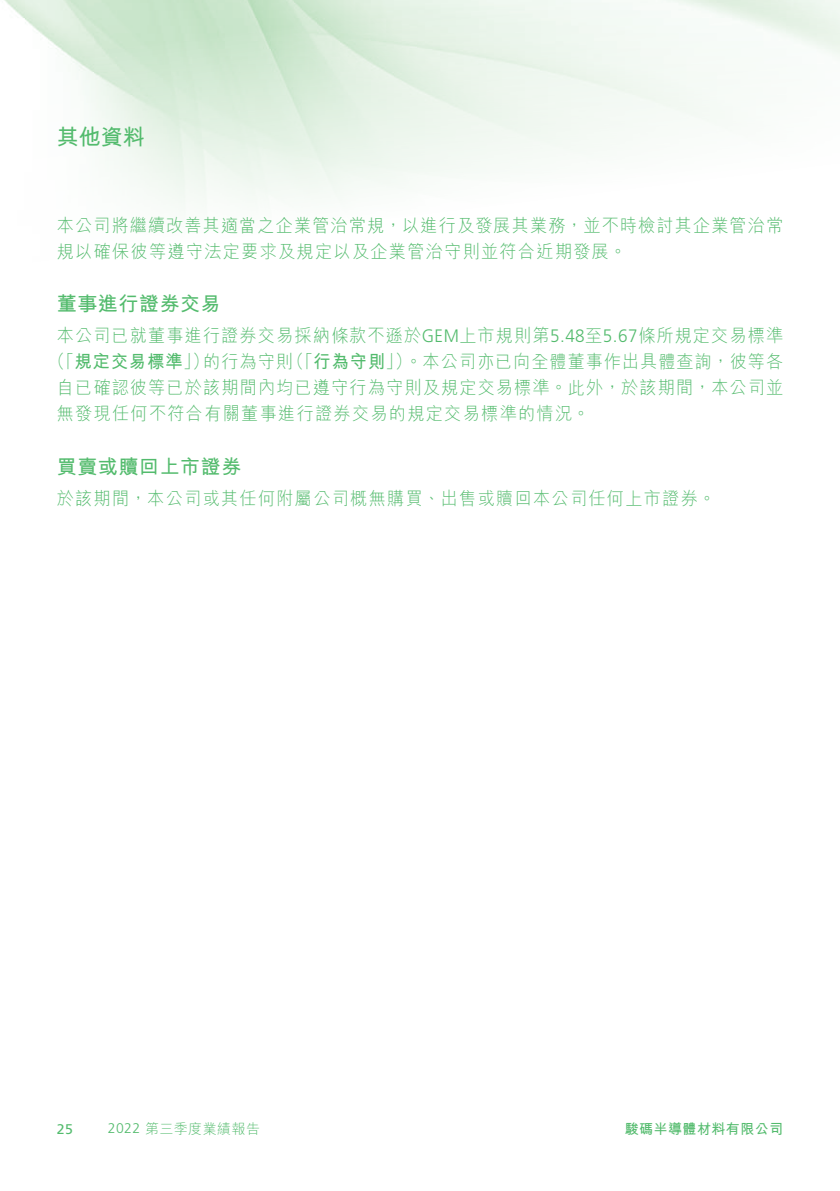
<style>
.page{position:relative;width:840px;height:1191px;background:#fff}
.page>*{position:absolute;margin:0;border:0;box-sizing:border-box;transform-origin:0 0}
.t1{font:700 22px "M Hei HK";color:#53bb6d}
.t2{font:700 20px "M Hei HK";letter-spacing:.03em;color:#53bb6d}
.t3{font:300 18px/26px "M Hei HK";letter-spacing:.07em;color:#53bb6d;scale:.95 1}
.t4{font:300 14px "M Hei HK";letter-spacing:.03em;color:#53bb6d}
.t5{font:700 14px "M Hei HK";letter-spacing:.03em;color:#53bb6d}
.t6{font:14px "Frutiger LT Std";color:#53bb6d}
.s1{font-family:"Frutiger LT Std"}
.s2{font-weight:700}
</style>
<div class="page">
<p class="t1" style="left:57px;top:121px;width:89px">其他資料</p>
<p class="t3" style="left:57px;top:211px;width:765px">本公司將繼續改善其適當之企業管治常規，以進行及發展其業務，並不時檢討其企業管治常規以確保彼等遵守法定要求及規定以及企業管治守則並符合近期發展。</p>
<p class="t2" style="left:57px;top:289px;width:165px">董事進行證券交易</p>
<p class="t3" style="left:57px;top:322px;width:765px">本公司已就董事進行證券交易採納條款不遜於<span class="s1">GEM</span>上市規則第<span class="s1">5.48</span>至<span class="s1">5.67</span>條所規定交易標準</p>
<p class="t3" style="left:48px;top:348px;width:774px">（「<span class="s2">規定交易標準</span>」）的行為守則（「<span class="s2">行為守則</span>」）。本公司亦已向全體董事作出具體查詢，彼等各</p>
<p class="t3" style="left:57px;top:374px;width:765px">自已確認彼等已於該期間內均已遵守行為守則及規定交易標準。此外，於該期間，本公司並</p>
<p class="t3" style="left:57px;top:400px;width:562px">無發現任何不符合有關董事進行證券交易的規定交易標準的情況。</p>
<p class="t2" style="left:57px;top:452px;width:186px">買賣或贖回上市證券</p>
<p class="t3" style="left:57px;top:485px;width:694px">於該期間，本公司或其任何附屬公司概無購買、出售或贖回本公司任何上市證券。</p>
<p class="t6" style="left:57px;top:1120px;width:18px">25</p>
<p class="t4" style="left:108px;top:1119px;width:154px"><span class="s1">2022</span> 第三季度業績報告</p>
<p class="t5" style="left:624px;top:1118px;width:160px">駿碼半導體材料有限公司</p>
</div>
